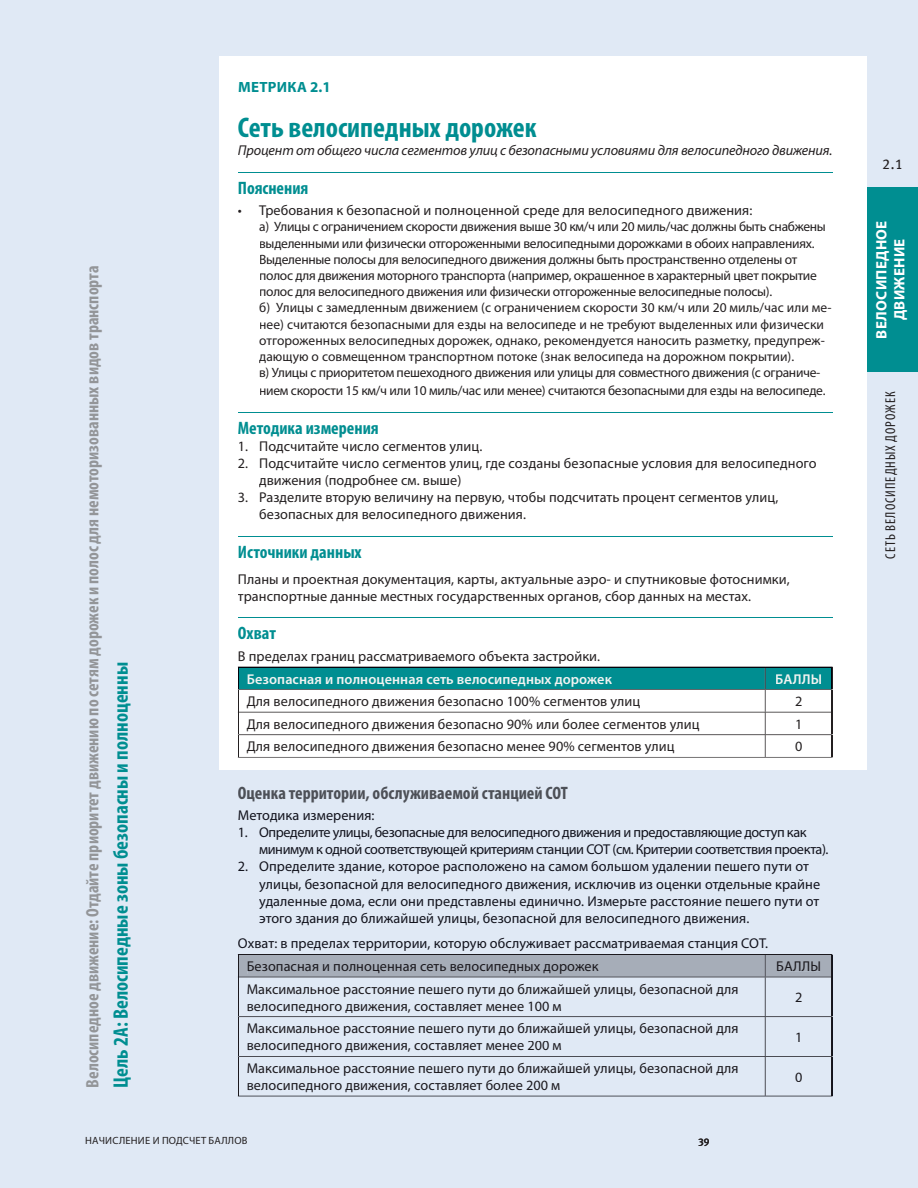
<style>
.page{position:relative;width:918px;height:1188px;background:#e0e9f5}
.page>*{position:absolute;margin:0;border:0;box-sizing:border-box;transform-origin:0 0}
.t1{font:700 condensed 28.5px "Myriad Pro";color:#008e91}
.t2{font:700 condensed 21px "Myriad Pro";color:#008e91}
.t3{font:700 condensed 18px "Myriad Pro";color:#939598}
.t4{font:700 condensed 18px "Myriad Pro";color:#008e91}
.t5{font:700 condensed 18px "Myriad Pro";color:#4d5057}
.t6{font:700 15px/18px "Myriad Pro";letter-spacing:.02em;color:#fff;text-align:center}
.t7{font:700 15px "Myriad Pro";letter-spacing:.02em;color:#008e91}
.t8{font:14.25px/17.1px "Myriad Pro";letter-spacing:.005em;color:#231f20}
.t9{font:14.25px/17.1px "Myriad Pro";letter-spacing:.005em;color:#12131d}
.t10{font:14.25px/17.1px "Myriad Pro";letter-spacing:.005em;color:#1b191e}
.t11{font:14.25px/17.1px "Myriad Pro";letter-spacing:-.03em;color:#12131d}
.t12{font:italic 14.25px "Myriad Pro";letter-spacing:-.01em;color:#231f20}
.t13{font:600 14.25px "Myriad Pro";letter-spacing:.005em;color:#f2f3f1}
.t14{font:condensed 14.25px "Myriad Pro";letter-spacing:.07em;color:#231f20}
.t15{font:14.25px "Meta Plus Book Caps";color:#231f20}
.t16{font:13.5px/16.2px "Myriad Pro";letter-spacing:-.02em;color:#231f20}
.t17{font:10.5px "Myriad Pro";letter-spacing:.02em;color:#231f20}
.t18{font:500 10.5px "Meta Plus";color:#231f20}
</style>
<div class="page">
<div style="left:867px;top:187px;width:51px;height:184px;background:#008e91"></div>
<div style="left:220px;top:56px;width:647px;height:714px;background:#fff"></div>
<hr style="left:238px;top:172px;width:595px;height:1px;background:#008e91">
<hr style="left:238px;top:412px;width:595px;height:1px;background:#008e91">
<hr style="left:238px;top:536px;width:595px;height:1px;background:#008e91">
<hr style="left:238px;top:617px;width:595px;height:1px;background:#008e91">
<svg style="left:238px;top:667px;width:595px;height:91px"></svg>
<div style="left:247px;top:741px;width:427px;height:14px;background:#fff"></div>
<div style="left:796px;top:742px;width:6px;height:10px;background:#fff"></div>
<svg style="left:238px;top:954px;width:595px;height:143px"></svg>
<div style="left:248px;top:1063px;width:491px;height:13px;background:#e0e9f5"></div>
<div style="left:248px;top:1080px;width:312px;height:12px;background:#e0e9f5"></div>
<div style="left:796px;top:1072px;width:6px;height:10px;background:#e0e9f5"></div>
<h3 class="t3" style="left:81px;top:1088px;width:823px;rotate:-90deg">Велосипедное движение: Отдайте приоритет движению по сетям дорожек и полос для немоторизованных видов транспорта</h3>
<h2 class="t2" style="left:108px;top:1088px;width:427px;rotate:-90deg">цель 2а: Велосипедные зоны безопасны и полноценны</h2>
<p class="t7" style="left:238px;top:77px;width:94px">МЕТРИКа 2.1</p>
<h1 class="t1" style="left:238px;top:110px;width:300px">сеть велосипедных дорожек</h1>
<p class="t12" style="left:238px;top:142px;width:596px">Процент от общего числа сегментов улиц с безопасными условиями для велосипедного движения.</p>
<h3 class="t4" style="left:238px;top:177px;width:72px">Пояснения</h3>
<p class="t8" style="left:238px;top:202px;width:516px">• Требования к безопасной и полноценной среде для велосипедного движения:</p>
<p class="t16" style="left:259px;top:219px;width:574px">а) Улицы с ограничением скорости движения выше 30 км/ч или 20 миль/час должны быть снабжены выделенными или физически отгороженными велосипедными дорожками в обоих направлениях.<br>Выделенные полосы для велосипедного движения должны быть пространственно отделены от полос для движения моторного транспорта (например, окрашенное в характерный цвет покрытие полос для велосипедного движения или физически отгороженные велосипедные полосы).<br>б) Улицы с замедленным движением (с ограничением скорости 30 км/ч или 20 миль/час или ме&shy;нее) считаются безопасными для езды на велосипеде и не требуют выделенных или физически отгороженных велосипедных дорожек, однако, рекомендуется наносить разметку, предупреж&shy;дающую о совмещенном транспортном потоке (знак велосипеда на дорожном покрытии).<br>в) Улицы с приоритетом пешеходного движения или улицы для совместного движения (с ограниче-</p>
<p class="t16" style="left:259px;top:382px;width:568px">нием скорости 15 км/ч или 10 миль/час или менее) считаются безопасными для езды на велосипеде.</p>
<h3 class="t4" style="left:238px;top:417px;width:142px">методика измерения</h3>
<p class="t8" style="left:238px;top:437px;width:246px">1. Подсчитайте число сегментов улиц.</p>
<p class="t8" style="left:259px;top:454px;width:559px;text-indent:-21px">2. Подсчитайте число сегментов улиц, где созданы безопасные условия для велосипедного движения (подробнее см. выше)</p>
<p class="t8" style="left:259px;top:489px;width:521px;text-indent:-21px">3. Разделите вторую величину на первую, чтобы подсчитать процент сегментов улиц, безопасных для велосипедного движения.</p>
<h3 class="t4" style="left:238px;top:541px;width:125px">Источники данных</h3>
<p class="t8" style="left:238px;top:570px;width:553px">Планы и проектная документация, карты, актуальные аэро- и спутниковые фотоснимки, транспортные данные местных государственных органов, сбор данных на местах.</p>
<h3 class="t4" style="left:238px;top:622px;width:40px">Охват</h3>
<p class="t8" style="left:238px;top:647px;width:364px">В пределах границ рассматриваемого объекта застройки.</p>
<p class="t13" style="left:247px;top:670px;width:367px">Безопасная и полноценная сеть велосипедных дорожек</p>
<p class="t13" style="left:775px;top:670px;width:48px">БАЛЛЫ</p>
<p class="t8" style="left:247px;top:693px;width:395px">Для велосипедного движения безопасно 100% сегментов улиц</p>
<p class="t8" style="left:795px;top:693px;width:9px">2</p>
<p class="t8" style="left:247px;top:715px;width:454px">Для велосипедного движения безопасно 90% или более сегментов улиц</p>
<p class="t8" style="left:795px;top:715px;width:9px">1</p>
<p class="t8" style="left:247px;top:738px;width:430px">Для велосипедного движения безопасно менее 90% сегментов улиц</p>
<p class="t8" style="left:795px;top:738px;width:9px">0</p>
<h3 class="t5" style="left:238px;top:782px;width:332px">Оценка территории, обслуживаемой станцией сОт</h3>
<p class="t9" style="left:238px;top:807px;width:138px">Методика измерения:</p>
<p class="t11" style="left:259px;top:824px;width:571px;text-indent:-21px">1. Определите улицы, безопасные для велосипедного движения и предоставляющие доступ как минимум к одной соответствующей критериям станции СОТ (см. Критерии соответствия проекта).</p>
<p class="t9" style="left:259px;top:858px;width:563px;text-indent:-21px">2. Определите здание, которое расположено на самом большом удалении пешего пути от улицы, безопасной для велосипедного движения, исключив из оценки отдельные крайне удаленные дома, если они представлены единично. Измерьте расстояние пешего пути от этого здания до ближайшей улицы, безопасной для велосипедного движения.</p>
<p class="t9" style="left:238px;top:934px;width:532px">Охват: в пределах территории, которую обслуживает рассматриваемая станция СОТ.</p>
<p class="t10" style="left:247px;top:957px;width:353px">Безопасная и полноценная сеть велосипедных дорожек</p>
<p class="t10" style="left:776px;top:957px;width:46px">БАЛЛЫ</p>
<p class="t10" style="left:247px;top:980px;width:493px">Максимальное расстояние пешего пути до ближайшей улицы, безопасной для велосипедного движения, составляет менее 100 м</p>
<p class="t10" style="left:795px;top:989px;width:9px">2</p>
<p class="t10" style="left:247px;top:1020px;width:493px">Максимальное расстояние пешего пути до ближайшей улицы, безопасной для велосипедного движения, составляет менее 200 м</p>
<p class="t10" style="left:795px;top:1028px;width:9px">1</p>
<p class="t10" style="left:247px;top:1059px;width:493px">Максимальное расстояние пешего пути до ближайшей улицы, безопасной для велосипедного движения, составляет более 200 м</p>
<p class="t10" style="left:795px;top:1068px;width:9px">0</p>
<p class="t17" style="left:85px;top:1134px;width:164px">НАЧИСЛЕНИЕ И ПОДСЧЕТ БАЛЛОВ</p>
<p class="t18" style="left:698px;top:1134px;width:13px">39</p>
<p class="t15" style="left:882px;top:156px;width:22px">2.1</p>
<p class="t6" style="left:872px;top:339px;width:120px;rotate:-90deg">ВЕЛОСИПЕДНОЕ<br>ДВИжЕНИЕ</p>
<p class="t14" style="left:882px;top:559px;width:168px;rotate:-90deg">сеть Велосипедных дорожек</p>
</div>
